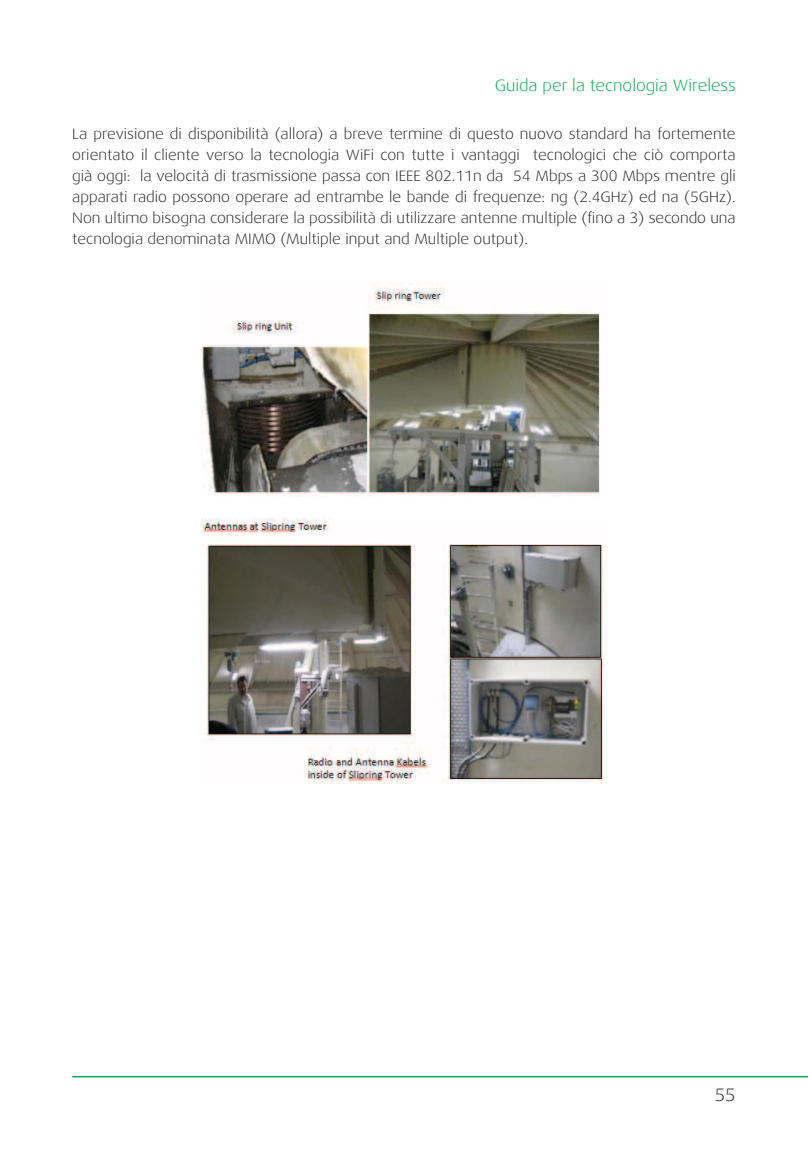
<style>
.page{position:relative;width:808px;height:1149px;background:#fff}
.page>*{position:absolute;margin:0;border:0;box-sizing:border-box;transform-origin:0 0}
.t1{font:300 18px "Dax Wide";color:#231f20}
.t2{font:300 16.5px "Dax Wide";color:#00a94f}
.t3{font:300 15px/21px "Dax Wide";color:#231f20;text-align:justify}
</style>
<div class="page">
<hr style="left:72px;top:1075px;width:736px;height:1px;background:#00a94f">
<img style="left:201px;top:282px;width:399px;height:214px">
<img style="left:201px;top:518px;width:403px;height:264px">
<p class="t2" style="left:495px;top:76px;width:242px">Guida per la tecnologia Wireless</p>
<p class="t3" style="left:72px;top:124px;width:665px">La previsione di disponibilità (allora) a breve termine di questo nuovo standard ha fortemente orientato il cliente verso la tecnologia WiFi con tutte i vantaggi tecnologici che ciò comporta già oggi: la velocità di trasmissione passa con IEEE 802.11n da 54 Mbps a 300 Mbps mentre gli apparati radio possono operare ad entrambe le bande di frequenze: ng (2.4GHz) ed na (5GHz).<br>Non ultimo bisogna considerare la possibilità di utilizzare antenne multiple (fino a 3) secondo una tecnologia denominata MIMO (Multiple input and Multiple output).</p>
<p class="t1" style="left:715px;top:1084px;width:23px">55</p>
</div>
